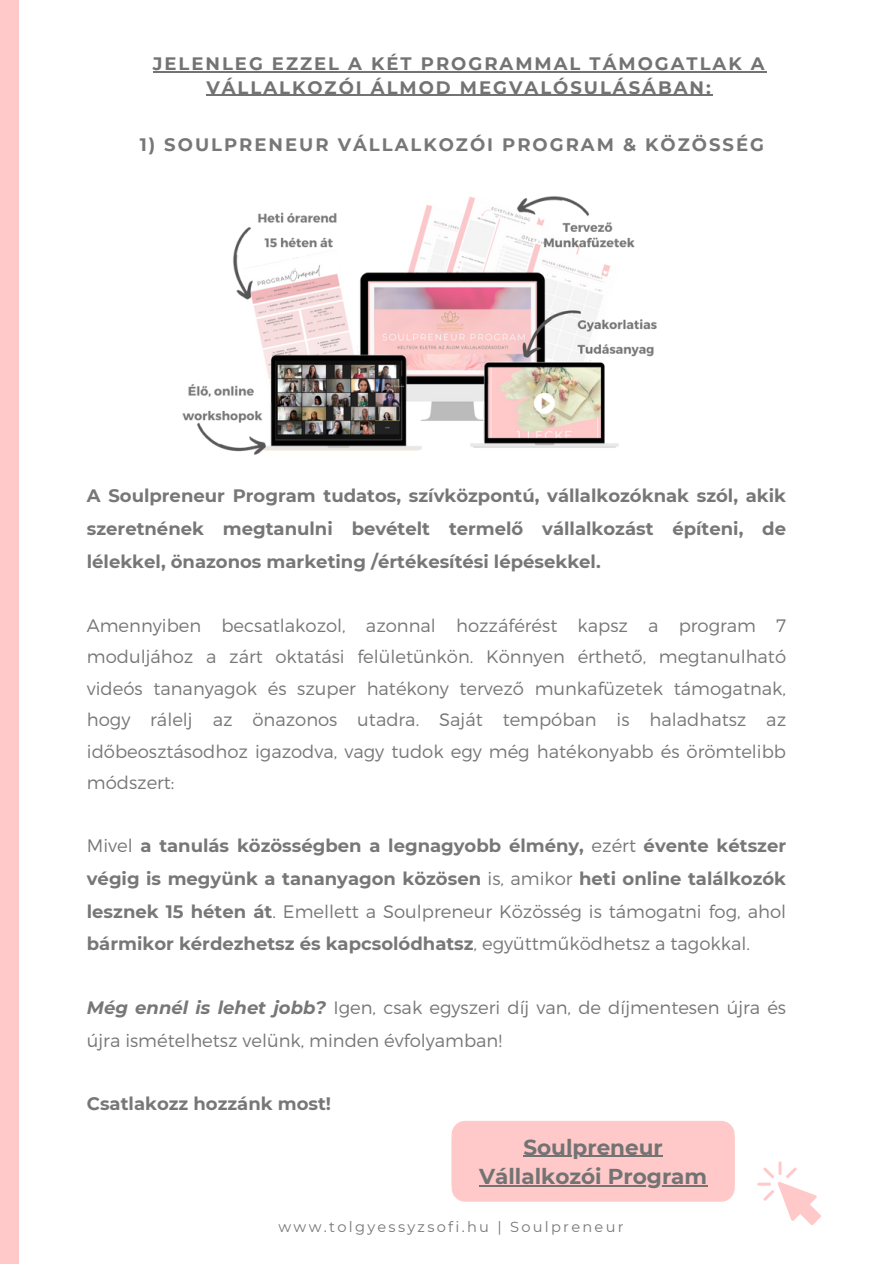
<style>
.page{position:relative;width:893px;height:1264px;background:#fff}
.page>*{position:absolute;margin:0;border:0;box-sizing:border-box;transform-origin:0 0}
.t1{font:700 21.6px/29.2px "Montserrat";color:#737373;text-align:center}
.t2{font:700 18px/32.7px "Montserrat";color:#777;text-align:justify}
.t3{font:300 18px/31.5px "Montserrat";color:#777;text-align:justify}
.t4{font:700 18px/23.7px "Montserrat";letter-spacing:.11em;color:#737373;text-align:center}
.t5{font:700 18px "Montserrat";letter-spacing:.11em;color:#777}
.t6{font:14.55px "Montserrat";letter-spacing:.155em;color:#777}
.s1{font-weight:300}
.s2{font-weight:700;font-style:italic}
</style>
<div class="page">
<div style="left:0;top:0;width:18px;height:1263px;background:#ffc9c9"></div>
<svg style="left:757px;top:1161px;width:64px;height:64px"></svg>
<img style="left:182px;top:196px;width:475px;height:259px">
<hr style="left:153px;top:71px;width:613px;height:1px;background:#737373">
<hr style="left:206px;top:95px;width:506px;height:1px;background:#737373">
<div style="left:451px;top:1125px;width:283px;height:76px;background:#ffc9c9;border-radius:14px"></div>
<div style="left:451px;top:1120px;width:283px;height:76px;background:#ffc9c9;border-radius:14px"></div>
<hr style="left:523px;top:1155px;width:139px;height:1px;background:#737373">
<hr style="left:479px;top:1184px;width:228px;height:1px;background:#737373">
<p class="t4" style="left:153px;top:52px;width:613px">JELENLEG EZZEL A KÉT PROGRAMMAL TÁMOGATLAK A<br>VÁLLALKOZÓI ÁLMOD MEGVALÓSULÁSÁBAN:</p>
<p class="t5" style="left:140px;top:134px;width:625px">1) SOULPRENEUR VÁLLALKOZÓI PROGRAM &amp; KÖZÖSSÉG</p>
<p class="t2" style="left:87px;top:479px;width:700px">A Soulpreneur Program tudatos, szívközpontú, vállalkozóknak szól, akik szeretnének megtanulni bevételt termelő vállalkozást építeni, de lélekkel, önazonos marketing /értékesítési lépésekkel.</p>
<p class="t3" style="left:87px;top:608px;width:700px">Amennyiben becsatlakozol, azonnal hozzáférést kapsz a program 7 moduljához a zárt oktatási felületünkön. Könnyen érthető, megtanulható videós tananyagok és szuper hatékony tervező munkafüzetek támogatnak, hogy rálelj az önazonos utadra. Saját tempóban is haladhatsz az időbeosztásodhoz igazodva, vagy tudok egy még hatékonyabb és örömtelibb módszert:</p>
<p class="t2" style="left:87px;top:829px;width:700px"><span class="s1">Mivel</span> a tanulás közösségben a legnagyobb élmény, <span class="s1">ezért</span> évente kétszer végig is megyünk a tananyagon közösen <span class="s1">is, amikor</span> heti online találkozók lesznek 15 héten át<span class="s1">. Emellett a Soulpreneur Közösség is támogatni fog, ahol </span>bármikor kérdezhetsz és kapcsolódhatsz<span class="s1">, együttműködhetsz a tagokkal.</span></p>
<p class="t3" style="left:87px;top:990px;width:700px;line-height:32.7px"><span class="s2">Még ennél is lehet jobb?</span> Igen, csak egyszeri díj van, de díjmentesen újra és újra ismételhetsz velünk, minden évfolyamban!</p>
<p class="t2" style="left:87px;top:1087px;width:246px">Csatlakozz hozzánk most!</p>
<p class="t1" style="left:479px;top:1132px;width:229px">Soulpreneur<br>Vállalkozói Program</p>
<p class="t6" style="left:278px;top:1217px;width:346px">www.tolgyessyzsofi.hu | Soulpreneur</p>
</div>
